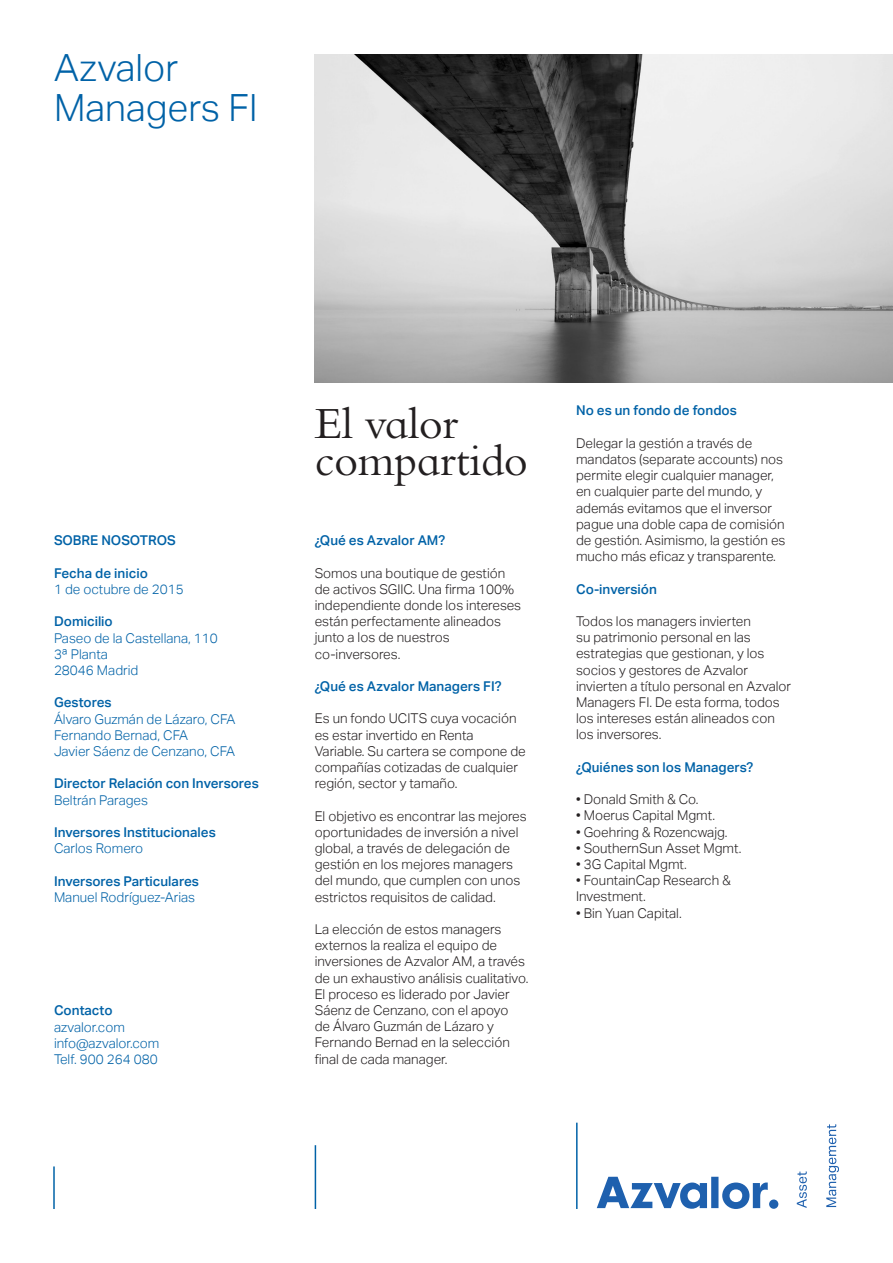
<style>
.page{position:relative;width:893px;height:1263px;background:#fff}
.page>*{position:absolute;margin:0;border:0;box-sizing:border-box;transform-origin:0 0}
.t1{font:46.5px "Bembo Infant MT Std";letter-spacing:-.01em;color:#231f20}
.t2{font:300 37.5px "Aktiv Grotesk";color:#0062a7}
.t3{font:300 13.5px/16.2px "Aktiv Grotesk";color:#231f20}
.t4{font:500 13.5px "Aktiv Grotesk";color:#0062a7}
.t5{font:300 13.5px "Aktiv Grotesk";color:#0062a7}
</style>
<div class="page">
<img style="left:315px;top:54px;width:578px;height:329px">
<svg style="left:597px;top:1124px;width:242px;height:85px"></svg>
<hr style="left:53px;top:1166px;width:2px;height:43px;background:#0062a7">
<hr style="left:315px;top:1145px;width:1px;height:64px;background:#0062a7">
<hr style="left:576px;top:1123px;width:2px;height:86px;background:#0062a7">
<p class="t2" style="left:54px;top:46px;width:126px">Azvalor</p>
<p class="t2" style="left:54px;top:86px;width:205px">Managers FI</p>
<p class="t4" style="left:54px;top:533px;width:123px">SOBRE NOSOTROS</p>
<p class="t4" style="left:54px;top:565px;width:95px">Fecha de inicio</p>
<p class="t5" style="left:54px;top:581px;width:131px">1 de octubre de 2015</p>
<p class="t4" style="left:54px;top:614px;width:60px">Domicilio</p>
<p class="t5" style="left:54px;top:630px;width:165px">Paseo de la Castellana, 110</p>
<p class="t5" style="left:54px;top:646px;width:55px">3ª Planta</p>
<p class="t5" style="left:54px;top:662px;width:86px">28046 Madrid</p>
<p class="t4" style="left:54px;top:695px;width:59px">Gestores</p>
<p class="t5" style="left:54px;top:711px;width:183px">Álvaro Guzmán de Lázaro, CFA</p>
<p class="t5" style="left:54px;top:727px;width:135px">Fernando Bernad, CFA</p>
<p class="t5" style="left:54px;top:743px;width:183px">Javier Sáenz de Cenzano, CFA</p>
<p class="t4" style="left:54px;top:776px;width:206px">Director Relación con Inversores</p>
<p class="t5" style="left:54px;top:792px;width:96px">Beltrán Parages</p>
<p class="t4" style="left:54px;top:824px;width:163px">Inversores Institucionales</p>
<p class="t5" style="left:54px;top:841px;width:91px">Carlos Romero</p>
<p class="t4" style="left:54px;top:873px;width:146px">Inversores Particulares</p>
<p class="t5" style="left:54px;top:889px;width:143px">Manuel Rodríguez-Arias</p>
<p class="t4" style="left:54px;top:1003px;width:60px">Contacto</p>
<p class="t5" style="left:54px;top:1019px;width:72px">azvalor.com</p>
<p class="t5" style="left:54px;top:1035px;width:107px">info@azvalor.com</p>
<p class="t5" style="left:54px;top:1051px;width:105px">Telf. 900 264 080</p>
<p class="t1" style="left:315px;top:396px;width:145px">El valor</p>
<p class="t1" style="left:315px;top:434px;width:215px">compartido</p>
<p class="t4" style="left:315px;top:532px;width:132px">¿Qué es Azvalor AM?</p>
<p class="t3" style="left:315px;top:565px;width:208px">Somos una boutique de gestión de activos SGIIC. Una firma 100% independiente donde los intereses están perfectamente alineados junto a los de nuestros</p>
<p class="t3" style="left:315px;top:646px;width:87px">co-inversores.</p>
<p class="t4" style="left:315px;top:678px;width:188px">¿Qué es Azvalor Managers FI?</p>
<p class="t3" style="left:315px;top:710px;width:213px">Es un fondo UCITS cuya vocación es estar invertido en Renta<br>Variable. Su cartera se compone de compañías cotizadas de cualquier región, sector y tamaño.</p>
<p class="t3" style="left:315px;top:808px;width:214px">El objetivo es encontrar las mejores oportunidades de inversión a nivel global, a través de delegación de gestión en los mejores managers del mundo, que cumplen con unos estrictos requisitos de calidad.</p>
<p class="t3" style="left:315px;top:921px;width:215px">La elección de estos managers externos la realiza el equipo de inversiones de Azvalor AM, a través de un exhaustivo análisis cualitativo.<br>El proceso es liderado por Javier<br>Sáenz de Cenzano, con el apoyo<br>de Álvaro Guzmán de Lázaro y<br>Fernando Bernad en la selección final de cada manager.</p>
<p class="t4" style="left:576px;top:403px;width:162px">No es un fondo de fondos</p>
<p class="t3" style="left:576px;top:435px;width:211px">Delegar la gestión a través de mandatos (separate accounts) nos permite elegir cualquier manager, en cualquier parte del mundo, y además evitamos que el inversor pague una doble capa de comisión de gestión. Asimismo, la gestión es mucho más eficaz y transparente.</p>
<p class="t4" style="left:576px;top:581px;width:82px">Co-inversión</p>
<p class="t3" style="left:576px;top:613px;width:217px">Todos los managers invierten<br>su patrimonio personal en las estrategias que gestionan, y los socios y gestores de Azvalor invierten a título personal en Azvalor<br>Managers FI. De esta forma, todos los intereses están alineados con los inversores.</p>
<p class="t4" style="left:576px;top:759px;width:179px">¿Quiénes son los Managers?</p>
<p class="t3" style="left:576px;top:791px;width:124px">• Donald Smith &amp; Co.</p>
<p class="t3" style="left:576px;top:808px;width:140px">• Moerus Capital Mgmt.</p>
<p class="t3" style="left:576px;top:824px;width:153px">• Goehring &amp; Rozencwajg.</p>
<p class="t3" style="left:576px;top:840px;width:167px">• SouthernSun Asset Mgmt.</p>
<p class="t3" style="left:576px;top:856px;width:112px">• 3G Capital Mgmt.</p>
<p class="t3" style="left:576px;top:872px;width:156px">• FountainCap Research &amp;<br>Investment.</p>
<p class="t3" style="left:576px;top:905px;width:107px">• Bin Yuan Capital.</p>
</div>
